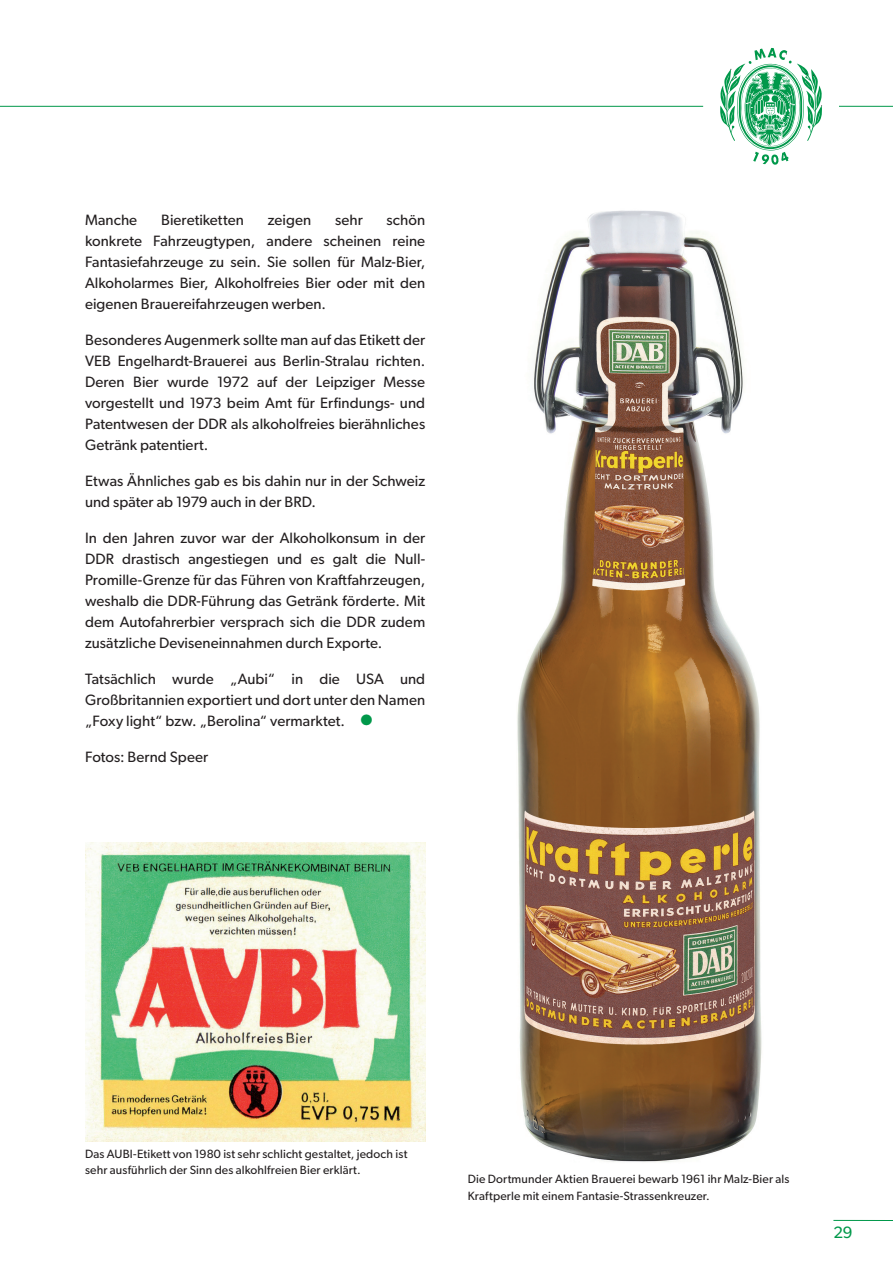
<style>
.page{position:relative;width:893px;height:1263px;background:#fff}
.page>*{position:absolute;margin:0;border:0;box-sizing:border-box;transform-origin:0 0}
.t1{font:36px "Gibson";color:#00984a}
.t2{font:16.5px "Gibson";color:#00984a}
.t3{font:15px/21px "Gibson";letter-spacing:.005em;color:#231f20;text-align:justify}
.t4{font:12px/16.5px "Gibson";letter-spacing:.01em;color:#231f20}
</style>
<div class="page">
<hr style="left:0;top:106px;width:703px;height:1px;background:#00984a">
<svg style="left:720px;top:48px;width:102px;height:117px"></svg>
<hr style="left:839px;top:106px;width:54px;height:1px;background:#00984a">
<hr style="left:833px;top:1220px;width:60px;height:1px;background:#00984a">
<img style="left:517px;top:210px;width:245px;height:952px">
<img style="left:85px;top:843px;width:340px;height:299px">
<p class="t3" style="left:85px;top:209px;width:342px;text-indent:302px">schön konkrete Fahrzeugtypen, andere scheinen reine Fantasiefahrzeuge zu sein. Sie sollen für Malz-Bier, Alkoholarmes Bier, Alkoholfreies Bier oder mit den eigenen Brauereifahrzeugen werben.</p>
<p class="t3" style="left:85px;top:329px;width:342px">Besonderes Augenmerk sollte man auf das Etikett der VEB Engelhardt-Brauerei aus Berlin-Stralau richten.<br>Deren Bier wurde 1972 auf der Leipziger Messe vorgestellt und 1973 beim Amt für Erfindungs- und Patentwesen der DDR als alkoholfreies bierähnliches Getränk patentiert.</p>
<p class="t3" style="left:85px;top:470px;width:342px">Etwas Ähnliches gab es bis dahin nur in der Schweiz und später ab 1979 auch in der BRD.</p>
<p class="t3" style="left:85px;top:527px;width:342px">In den Jahren zuvor war der Alkoholkonsum in der DDR drastisch angestiegen und es galt die Null-Promille-Grenze für das Führen von Kraftfahrzeugen, weshalb die DDR-Führung das Getränk förderte. Mit dem Autofahrerbier versprach sich die DDR zudem zusätzliche Deviseneinnahmen durch Exporte.</p>
<p class="t3" style="left:85px;top:668px;width:342px">Tatsächlich wurde „Aubi“ in die USA und Großbritannien exportiert und dort unter den Namen „Foxy light“ bzw. „Berolina“ vermarktet.</p>
<p class="t3" style="left:85px;top:209px;width:54px">Manche</p>
<p class="t3" style="left:161px;top:209px;width:84px">Bieretiketten</p>
<p class="t3" style="left:268px;top:209px;width:45px">zeigen</p>
<p class="t3" style="left:335px;top:209px;width:29px">sehr</p>
<h1 class="t1" style="left:357px;top:699px;width:21px">•</h1>
<p class="t3" style="left:85px;top:746px;width:125px">Fotos: Bernd Speer</p>
<p class="t4" style="left:85px;top:1145px;width:324px">Das AUBI-Etikett von 1980 ist sehr schlicht gestaltet, jedoch ist sehr ausführlich der Sinn des alkohlfreien Bier erklärt.</p>
<p class="t4" style="left:468px;top:1170px;width:323px">Die Dortmunder Aktien Brauerei bewarb 1961 ihr Malz-Bier als<br>Kraftperle mit einem Fantasie-Strassenkreuzer.</p>
<p class="t2" style="left:833px;top:1222px;width:21px">29</p>
</div>
